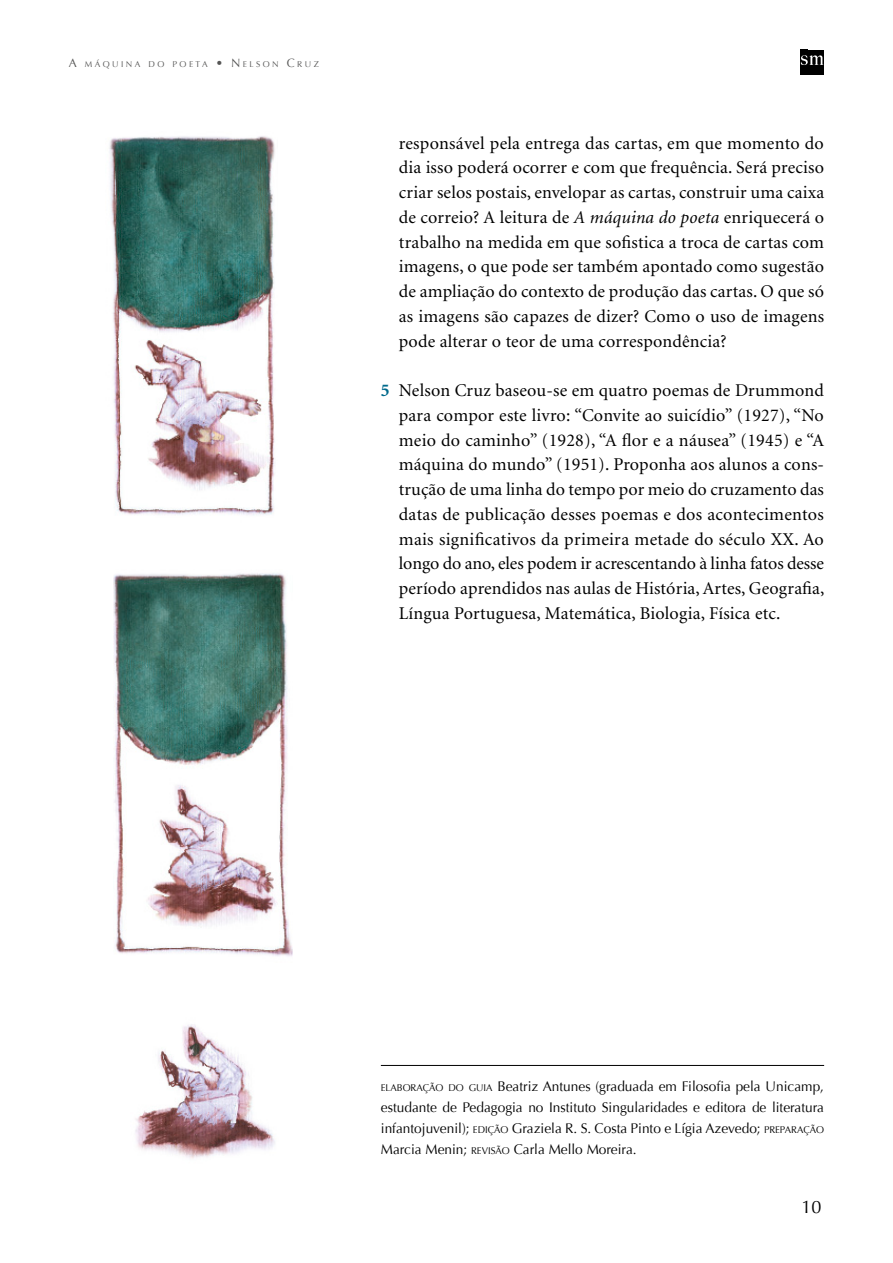
<style>
.page{position:relative;width:893px;height:1263px;background:#fff}
.page>*{position:absolute;margin:0;border:0;box-sizing:border-box;transform-origin:0 0}
.PERGUNTA{font:18px/24.8px "Minion";letter-spacing:.01em;color:#000;text-align:justify}
.t1{font:18px "Optima";color:#000}
.CREDITOS{font:13.95px/21px "Optima";color:#000;text-align:justify}
.t2{font:8.4px "Optima";letter-spacing:.285em;color:#565655}
.s1{font-size:12px}
.s2{font-style:italic}
.s3{font-weight:700;color:#006a8c}
.s4{font-size:9.75px}
</style>
<div class="page">
<div style="left:809px;top:50px;width:15px;height:25px;background:#000"></div>
<div style="left:800px;top:50px;width:8px;height:25px;background:#000"></div>
<svg style="left:801px;top:55px;width:22px;height:10px"></svg>
<hr style="left:381px;top:1065px;width:443px;height:1px;background:#000">
<img style="left:109px;top:136px;width:166px;height:379px">
<img style="left:113px;top:573px;width:179px;height:383px">
<img style="left:135px;top:1024px;width:140px;height:135px">
<p class="t2" style="left:69px;top:60px;width:251px"><span class="s1">A</span> MÁQUINA DO POETA <span class="s1">• N</span> ELSON <span class="s1">C</span>RUZ</p>
<p class="PERGUNTA" style="left:399px;top:131px;width:427px">responsável pela entrega das cartas, em que momento do dia isso poderá ocorrer e com que frequência. Será preciso criar selos postais, envelopar as cartas, construir uma caixa de correio? A leitura de <span class="s2">A máquina do poeta</span> enriquecerá o trabalho na medida em que sofistica a troca de cartas com imagens, o que pode ser também apontado como sugestão de ampliação do contexto de produção das cartas. O que só as imagens são capazes de dizer? Como o uso de imagens pode alterar o teor de uma correspondência?</p>
<p class="PERGUNTA" style="left:399px;top:379px;width:427px;text-indent:-18px"><span class="s3">5</span> Nelson Cruz baseou-se em quatro poemas de Drummond para compor este livro: “Convite ao suicídio” (1927), “No meio do caminho” (1928), “A flor e a náusea” (1945) e “A máquina do mundo” (1951). Proponha aos alunos a cons&shy;trução de uma linha do tempo por meio do cruzamento das datas de publicação desses poemas e dos acontecimentos mais significativos da primeira metade do século XX. Ao longo do ano, eles podem ir acrescentando à linha fatos desse período aprendidos nas aulas de História, Artes, Geografia, Língua Portuguesa, Matemática, Biologia, Física etc.</p>
<p class="CREDITOS" style="left:381px;top:1075px;width:445px"><span class="s4">ELABORAÇÃO DO GUIA</span> Beatriz Antunes (graduada em Filosofia pela Unicamp, estudante de Pedagogia no Instituto Singularidades e editora de literatura infantojuvenil); <span class="s4">EDIÇÃO</span> Graziela R. S. Costa Pinto e Lígia Azevedo; <span class="s4">PREPARAÇÃO </span>Marcia Menin; <span class="s4">REVISÃO</span> Carla Mello Moreira.</p>
<p class="t1" style="left:801px;top:1196px;width:22px">10</p>
</div>
